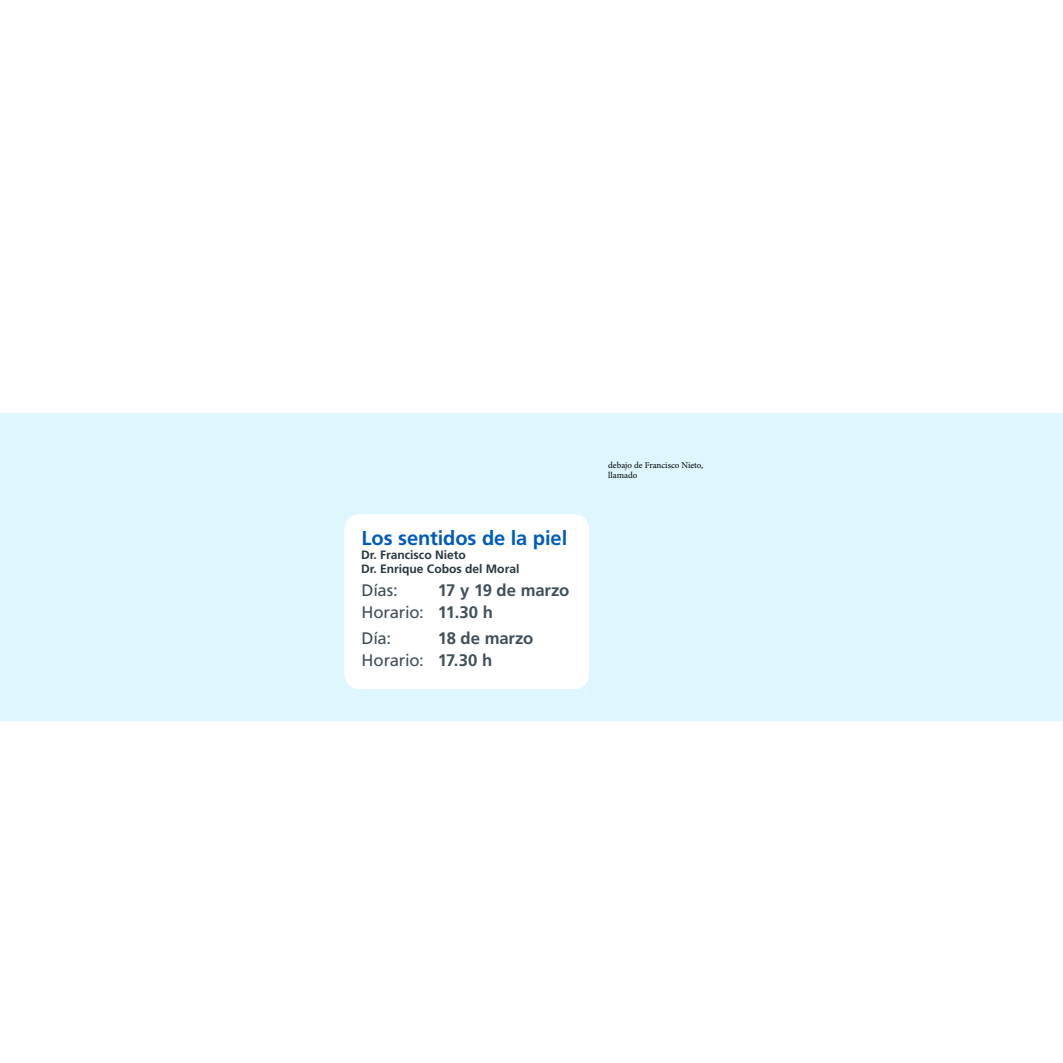
<style>
.page{position:relative;width:1063px;height:1063px;background:#fff}
.page>*{position:absolute;margin:0;border:0;box-sizing:border-box;transform-origin:0 0}
.t1{font:700 20.1px "Frutiger LT Std";letter-spacing:-.005em;color:#005cb9}
.t2{font:700 16.73px/21.1px "Frutiger LT Std";letter-spacing:-.005em;color:#414f58}
.t3{font:700 16.73px "Frutiger LT Std";color:#28363e}
.t4{font:16.73px "Frutiger LT Std";letter-spacing:-.015em;color:#414f58}
.t5{font:700 12.08px/14.5px "Frutiger LT Std";color:#28363e}
.t6{font:9px/10.8px "Minion Pro";color:#000}
.s1{font-weight:400}
</style>
<div class="page">
<div style="left:0;top:413px;width:1063px;height:308px;background:#def6fd"></div>
<div style="left:344px;top:514px;width:245px;height:175px;background:#fff;border-radius:15px"></div>
<p class="t1" style="left:362px;top:526px;width:207px">Los sentidos de la piel</p>
<p class="t4" style="left:362px;top:581px;width:38px">Días:</p>
<p class="t5" style="left:361px;top:547px;width:160px">Dr. Francisco Nieto<br>Dr. Enrique Cobos del Moral</p>
<p class="t3" style="left:362px;top:552px;width:147px">Dr. Francisco Nieto</p>
<p class="t2" style="left:362px;top:580px;width:209px;text-indent:76px">17 y 19 de marzo<br><span class="s1">Horario:</span> 11.30 h</p>
<p class="t4" style="left:362px;top:629px;width:31px">Día:</p>
<p class="t2" style="left:362px;top:628px;width:173px;text-indent:76px">18 de marzo<br><span class="s1">Horario:</span> 17.30 h</p>
<p class="t6" style="left:608px;top:459px;width:97px">debajo de Francisco Nieto, llamado</p>
</div>
